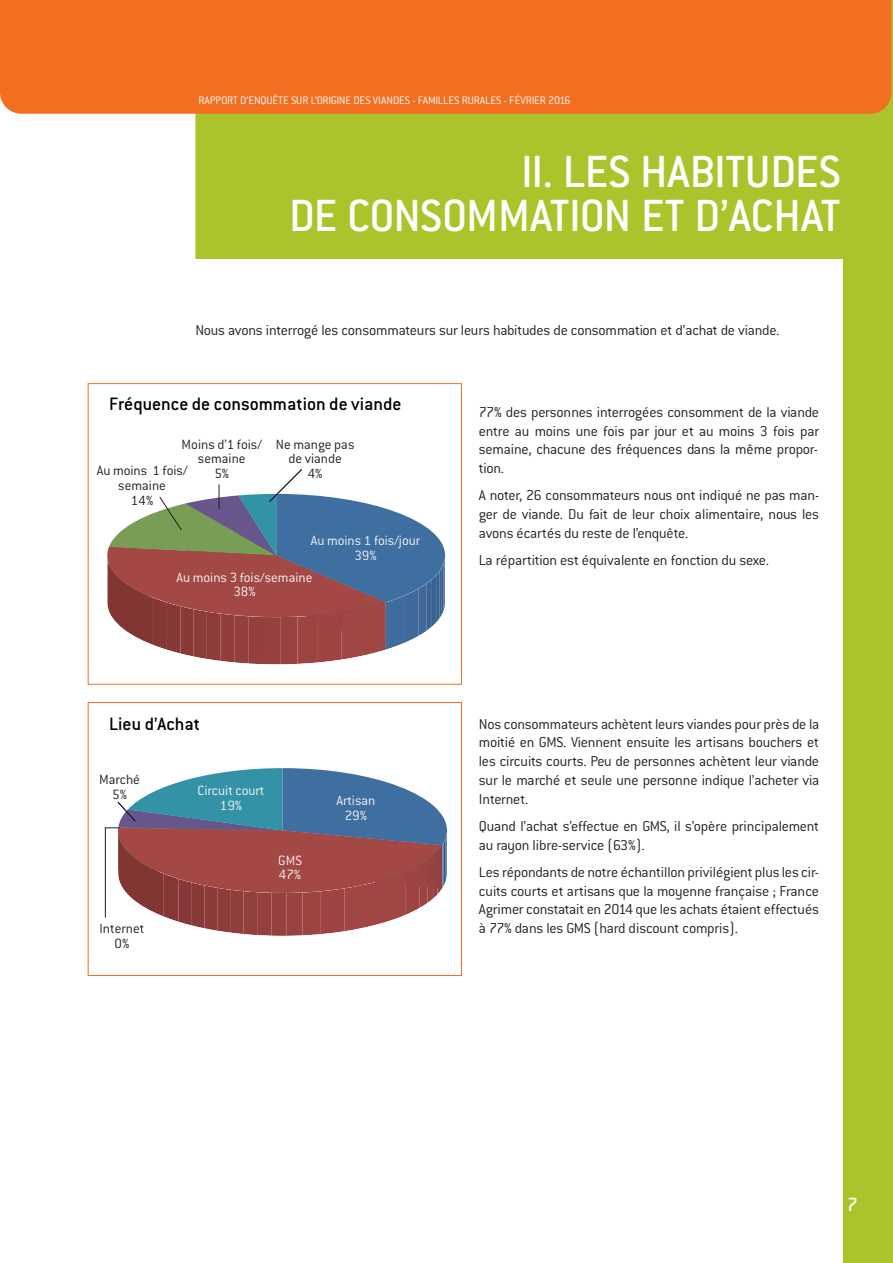
<style>
.page{position:relative;width:893px;height:1263px;background:#fff}
.page>*{position:absolute;margin:0;border:0;box-sizing:border-box;transform-origin:0 0}
.t1{font:500 49.5px/43.5px "Conduit ITC";letter-spacing:-.01em;color:#fff;text-align:right}
.t2{font:500 21px "Conduit ITC";color:#fff}
.t3{font:500 19.65px "Conduit ITC";color:#000002}
.t4{font:300 15.75px/18.8px "Conduit ITC";letter-spacing:-.015em;color:#231f20;text-align:justify}
.t5{font:300 14.85px/14.9px "Conduit ITC";color:#231f20;text-align:center}
.t6{font:300 14.85px/14.9px "Conduit ITC";color:#f2f3f4;text-align:center}
.t7{font:300 12px "Conduit ITC";color:#fff}
</style>
<div class="page">
<div style="left:195px;top:0;width:698px;height:1263px;background:#acc32b"></div>
<div style="left:41px;top:259px;width:802px;height:1004px;background:#fff"></div>
<div style="left:0;top:0;width:891px;height:114px;background:#f36e21"></div>
<svg style="left:107px;top:469px;width:339px;height:195px"></svg>
<div style="left:88px;top:383px;width:374px;height:302px;border:1px solid #f36e21"></div>
<svg style="left:105px;top:768px;width:342px;height:168px"></svg>
<div style="left:88px;top:702px;width:374px;height:274px;border:1px solid #f36e21"></div>
<p class="t7" style="left:198px;top:96px;width:374px">RAPPORT D’ENQUÊTE SUR L’ORIGINE DES VIANDES - FAMILLES RURALES - FÉVRIER 2016</p>
<h1 class="t1" style="left:289px;top:155px;width:553px">II. LES HABITUDES<br>DE CONSOMMATION ET D’ACHAT</h1>
<p class="t4" style="left:195px;top:322px;width:586px">Nous avons interrogé les consommateurs sur leurs habitudes de consommation et d’achat de viande.</p>
<p class="t3" style="left:109px;top:397px;width:294px">Fréquence de consommation de viande</p>
<p class="t5" style="left:182px;top:438px;width:82px">Moins d’1 fois/ semaine</p>
<p class="t5" style="left:97px;top:465px;width:92px">Au moins 1 fois/</p>
<p class="t5" style="left:214px;top:468px;width:16px">5%</p>
<p class="t5" style="left:118px;top:479px;width:49px">semaine<br>14%</p>
<p class="t5" style="left:276px;top:438px;width:80px">Ne mange pas de viande<br>4%</p>
<p class="t6" style="left:311px;top:535px;width:111px">Au moins 1 fois/jour<br>39%</p>
<p class="t6" style="left:176px;top:571px;width:138px">Au moins 3 fois/semaine<br>38%</p>
<p class="t3" style="left:109px;top:718px;width:92px">Lieu d’Achat</p>
<p class="t5" style="left:99px;top:773px;width:42px">Marché<br>5%</p>
<p class="t6" style="left:198px;top:785px;width:69px">Circuit court<br>19%</p>
<p class="t5" style="left:99px;top:922px;width:46px">Internet<br>0%</p>
<p class="t6" style="left:278px;top:854px;width:25px;text-align:left">GMS<br>47%</p>
<p class="t6" style="left:336px;top:794px;width:41px">Artisan<br>29%</p>
<p class="t4" style="left:479px;top:404px;width:342px">77% des personnes interrogées consomment de la viande entre au moins une fois par jour et au moins 3 fois par semaine, chacune des fréquences dans la même propor&shy;tion.</p>
<p class="t4" style="left:479px;top:488px;width:342px">A noter, 26 consommateurs nous ont indiqué ne pas man&shy;ger de viande. Du fait de leur choix alimentaire, nous les avons écartés du reste de l’enquête.</p>
<p class="t4" style="left:479px;top:552px;width:292px">La répartition est équivalente en fonction du sexe.</p>
<p class="t4" style="left:479px;top:716px;width:342px">Nos consommateurs achètent leurs viandes pour près de la moitié en GMS. Viennent ensuite les artisans bouchers et les circuits courts. Peu de personnes achètent leur viande sur le marché et seule une personne indique l’acheter via Internet.</p>
<p class="t4" style="left:479px;top:818px;width:342px">Quand l’achat s’effectue en GMS, il s’opère principalement au rayon libre-service (63%).</p>
<p class="t4" style="left:479px;top:864px;width:342px">Les répondants de notre échantillon privilégient plus les cir&shy;cuits courts et artisans que la moyenne française ; France Agrimer constatait en 2014 que les achats étaient effectués à 77% dans les GMS (hard discount compris).</p>
<h2 class="t2" style="left:847px;top:1198px;width:12px">7</h2>
</div>
